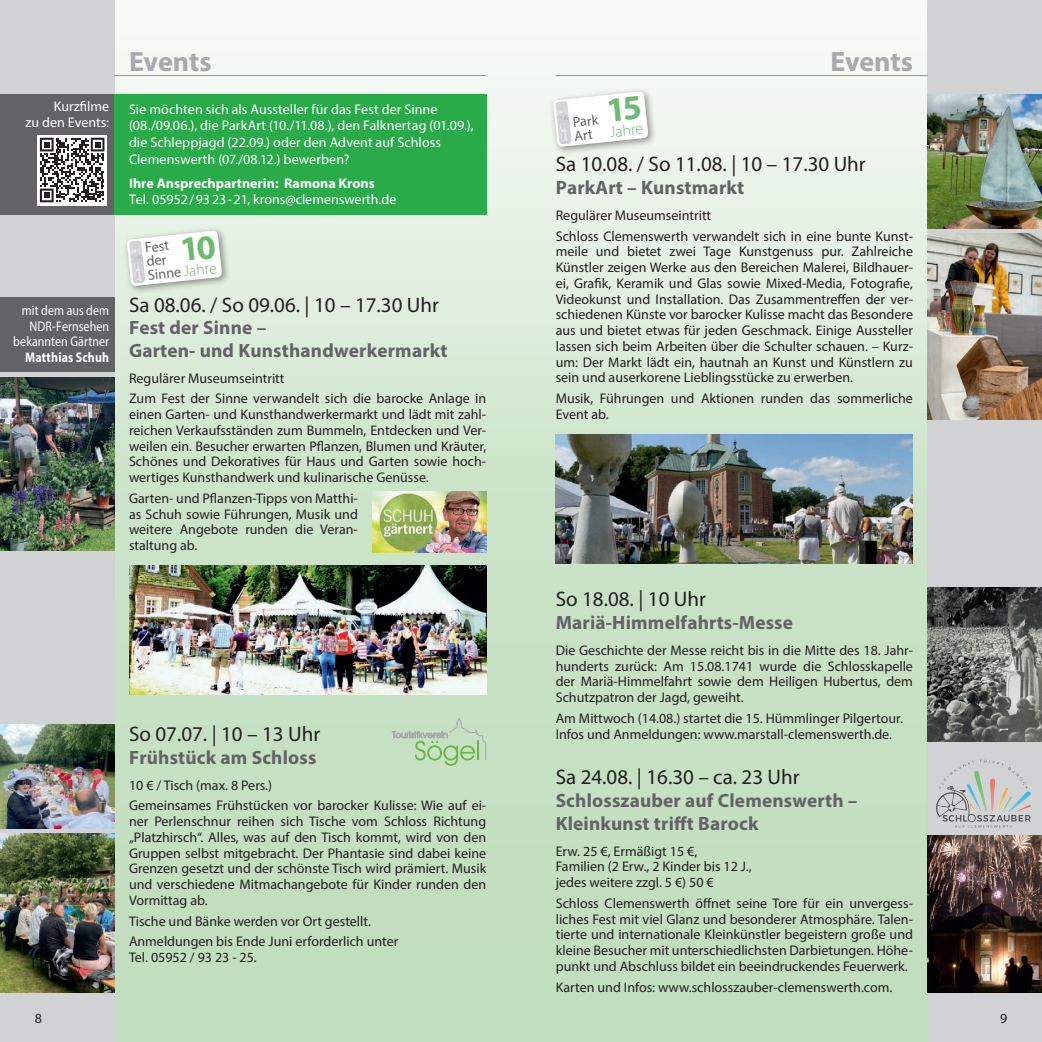
<style>
.page{position:relative;width:1042px;height:1042px;background:#fff}
.page>*{position:absolute;margin:0;border:0;box-sizing:border-box;transform-origin:0 0}
.t1{font:700 28px "Myriad Pro";letter-spacing:-.005em;color:#a8a9ad}
._11_pt_mg_Datum{font:21px "Myriad Pro";color:#231f20}
._11_pt_bold_Titel{font:700 19.25px/22.8px "Myriad Pro";letter-spacing:.01em;color:#636366}
.VT_ForumForm{font:300 15.92px "Myriad Pro";color:#6cba6f}
.Myriad_GS_8_pt{font:14.35px/13.8px "Myriad Pro";color:#636366}
.VT_ForumForm-2{font:14.35px "Myriad Pro";color:#636366}
.Myriad_GS_8_pt-2{font:14px/15.8px "Myriad Pro";color:#231f20;text-align:justify}
.VT_grauer_Rand{font:14px/16.6px "Myriad Pro";letter-spacing:.005em;color:#fff}
.VT_grauer_Rand-2{font:14px/15.8px "Myriad Pro";letter-spacing:.005em;color:#fff;text-align:right;scale:.85 1}
.s1{font-weight:700}
.s2{font-weight:300;font-size:15.92px;color:#6cba6f}
</style>
<div class="page">
<div style="left:114px;top:0;width:814px;height:1042px;background:linear-gradient(to bottom,#f0f7f0,#b7d8b3)"></div>
<div style="left:0;top:0;width:114px;height:1042px;background:#d1d2d4"></div>
<div style="left:928px;top:0;width:114px;height:1042px;background:#d1d2d4"></div>
<div style="left:0;top:94px;width:114px;height:120px;background:#636366"></div>
<svg style="left:37px;top:135px;width:70px;height:70px"></svg>
<svg style="left:40px;top:138px;width:64px;height:64px;background:#8c8a8a"></svg>
<div style="left:114px;top:94px;width:372px;height:120px;background:#29ab4a"></div>
<div style="left:0;top:298px;width:114px;height:74px;background:#636366"></div>
<div style="left:122px;top:226px;width:109px;height:69px;background:#231f20;opacity:.5"></div>
<div style="left:548px;top:87px;width:109px;height:69px;background:#231f20;opacity:.5"></div>
<svg style="left:392px;top:718px;width:94px;height:48px;background:#bbd7b5"></svg>
<img style="left:0;top:377px;width:114px;height:174px">
<img style="left:0;top:724px;width:114px;height:104px">
<img style="left:373px;top:491px;width:113px;height:61px">
<img style="left:928px;top:588px;width:114px;height:154px">
<img style="left:928px;top:233px;width:114px;height:186px">
<img style="left:928px;top:94px;width:114px;height:134px">
<img style="left:936px;top:759px;width:95px;height:69px">
<img style="left:129px;top:566px;width:357px;height:128px">
<img style="left:0;top:833px;width:114px;height:159px">
<img style="left:556px;top:434px;width:357px;height:129px">
<img style="left:928px;top:835px;width:114px;height:157px">
<hr style="left:114px;top:75px;width:372px;height:1px;background:#939598">
<hr style="left:556px;top:75px;width:372px;height:1px;background:#939598">
<svg style="left:127px;top:230px;width:95px;height:56px"></svg>
<svg style="left:553px;top:91px;width:95px;height:56px"></svg>
<p class="t1" style="left:129px;top:43px;width:84px">Events</p>
<p class="VT_grauer_Rand" style="left:26px;top:98px;width:85px;line-height:15.8px;text-align:right">Kurzfilme<br>zu den Events:</p>
<p class="VT_grauer_Rand" style="left:129px;top:100px;width:346px">Sie möchten sich als Aussteller für das Fest der Sinne (08./09.06.), die ParkArt (10./11.08.), den Falknertag (01.09.), die Schleppjagd (22.09.) oder den Advent auf Schloss Clemenswerth (07./08.12.) bewerben?</p>
<p class="VT_grauer_Rand" style="left:129px;top:174px;width:269px"><span class="s1">Ihre Ansprechpartnerin: Ramona Krons<br></span>Tel. 05952/93 23-21, krons@clemenswerth.de</p>
<p class="VT_grauer_Rand-2" style="left:13px;top:302px;width:114px">mit dem aus dem<br>NDR-Fernsehen bekannten Gärtner<br><span class="s1">Matthias Schuh</span></p>
<p class="Myriad_GS_8_pt" style="left:144px;top:240px;width:26px;rotate:-6deg">Fest der</p>
<p class="VT_ForumForm-2" style="left:147px;top:266px;width:71px;rotate:-6deg">Sinne <span class="s2">Jahre</span></p>
<p class="_11_pt_mg_Datum" style="left:129px;top:291px;width:311px">Sa 08.06. / So 09.06. | 10 – 17.30 Uhr</p>
<p class="_11_pt_bold_Titel" style="left:129px;top:316px;width:320px">Fest der Sinne –<br>Garten- und Kunsthandwerkermarkt</p>
<p class="Myriad_GS_8_pt-2" style="left:129px;top:370px;width:157px">Regulärer Museumseintritt</p>
<p class="Myriad_GS_8_pt-2" style="left:129px;top:391px;width:359px">Zum Fest der Sinne verwandelt sich die barocke Anlage in einen Garten- und Kunsthandwerkermarkt und lädt mit zahl&shy;reichen Verkaufsständen zum Bummeln, Entdecken und Ver&shy;weilen ein. Besucher erwarten Pflanzen, Blumen und Kräuter, Schönes und Dekoratives für Haus und Garten sowie hoch&shy;wertiges Kunsthandwerk und kulinarische Genüsse.</p>
<p class="Myriad_GS_8_pt-2" style="left:129px;top:490px;width:230px">Garten- und Pflanzen-Tipps von Matthi&shy;as Schuh sowie Führungen, Musik und weitere Angebote runden die Veran&shy;staltung ab.</p>
<p class="_11_pt_mg_Datum" style="left:129px;top:721px;width:193px">So 07.07. | 10 – 13 Uhr</p>
<p class="_11_pt_bold_Titel" style="left:129px;top:745px;width:189px">Frühstück am Schloss</p>
<p class="Myriad_GS_8_pt-2" style="left:129px;top:777px;width:145px">10 € / Tisch (max. 8 Pers.)</p>
<p class="Myriad_GS_8_pt-2" style="left:129px;top:797px;width:359px">Gemeinsames Frühstücken vor barocker Kulisse: Wie auf ei&shy;ner Perlenschnur reihen sich Tische vom Schloss Richtung „Platzhirsch“. Alles, was auf den Tisch kommt, wird von den Gruppen selbst mitgebracht. Der Phantasie sind dabei keine Grenzen gesetzt und der schönste Tisch wird prämiert. Musik und verschiedene Mitmachangebote für Kinder runden den Vormittag ab.</p>
<p class="Myriad_GS_8_pt-2" style="left:129px;top:912px;width:243px">Tische und Bänke werden vor Ort gestellt.</p>
<p class="Myriad_GS_8_pt-2" style="left:129px;top:933px;width:271px">Anmeldungen bis Ende Juni erforderlich unter<br>Tel. 05952 / 93 23 - 25.</p>
<p class="Myriad_GS_8_pt" style="left:572px;top:115px;width:27px;rotate:-6deg">Park<br>Art</p>
<p class="VT_ForumForm" style="left:609px;top:122px;width:35px;rotate:-6deg">Jahre</p>
<p class="t1" style="left:830px;top:43px;width:84px">Events</p>
<p class="_11_pt_mg_Datum" style="left:556px;top:151px;width:311px">Sa 10.08. / So 11.08. | 10 – 17.30 Uhr</p>
<p class="_11_pt_bold_Titel" style="left:556px;top:176px;width:190px">ParkArt – Kunstmarkt</p>
<p class="Myriad_GS_8_pt-2" style="left:556px;top:207px;width:157px">Regulärer Museumseintritt</p>
<p class="Myriad_GS_8_pt-2" style="left:556px;top:228px;width:359px">Schloss Clemenswerth verwandelt sich in eine bunte Kunst&shy;meile und bietet zwei Tage Kunstgenuss pur. Zahlreiche Künstler zeigen Werke aus den Bereichen Malerei, Bildhauer&shy;ei, Grafik, Keramik und Glas sowie Mixed-Media, Fotografie, Videokunst und Installation. Das Zusammentreffen der ver&shy;schiedenen Künste vor barocker Kulisse macht das Besondere aus und bietet etwas für jeden Geschmack. Einige Aussteller lassen sich beim Arbeiten über die Schulter schauen. – Kurz&shy;um: Der Markt lädt ein, hautnah an Kunst und Künstlern zu sein und auserkorene Lieblingsstücke zu erwerben.</p>
<p class="Myriad_GS_8_pt-2" style="left:556px;top:390px;width:359px">Musik, Führungen und Aktionen runden das sommerliche<br>Event ab.</p>
<p class="_11_pt_mg_Datum" style="left:556px;top:586px;width:152px">So 18.08. | 10 Uhr</p>
<p class="_11_pt_bold_Titel" style="left:556px;top:611px;width:239px">Mariä-Himmelfahrts-Messe</p>
<p class="Myriad_GS_8_pt-2" style="left:556px;top:642px;width:359px">Die Geschichte der Messe reicht bis in die Mitte des 18. Jahr&shy;hunderts zurück: Am 15.08.1741 wurde die Schlosskapelle der Mariä-Himmelfahrt sowie dem Heiligen Hubertus, dem Schutzpatron der Jagd, geweiht.</p>
<p class="Myriad_GS_8_pt-2" style="left:556px;top:710px;width:349px">Am Mittwoch (14.08.) startet die 15. Hümmlinger Pilgertour.<br>Infos und Anmeldungen: www.marstall-clemenswerth.de.</p>
<p class="_11_pt_mg_Datum" style="left:556px;top:764px;width:245px">Sa 24.08. | 16.30 – ca. 23 Uhr</p>
<p class="_11_pt_bold_Titel" style="left:556px;top:789px;width:303px">Schlosszauber auf Clemenswerth –<br>Kleinkunst trifft Barock</p>
<p class="Myriad_GS_8_pt-2" style="left:556px;top:843px;width:197px;text-align:left">Erw. 25 €, Ermäßigt 15 €,<br>Familien (2 Erw., 2 Kinder bis 12 J., jedes weitere zzgl. 5 €) 50 €</p>
<p class="Myriad_GS_8_pt-2" style="left:556px;top:895px;width:359px">Schloss Clemenswerth öffnet seine Tore für ein unvergess&shy;liches Fest mit viel Glanz und besonderer Atmosphäre. Talen&shy;tierte und internationale Kleinkünstler begeistern große und kleine Besucher mit unterschiedlichsten Darbietungen. Höhe&shy;punkt und Abschluss bildet ein beeindruckendes Feuerwerk.</p>
<p class="Myriad_GS_8_pt-2" style="left:556px;top:979px;width:338px">Karten und Infos: www.schlosszauber-clemenswerth.com.</p>
<p class="Myriad_GS_8_pt-2" style="left:35px;top:1010px;width:9px">8</p>
<p class="Myriad_GS_8_pt-2" style="left:1000px;top:1010px;width:9px">9</p>
</div>
